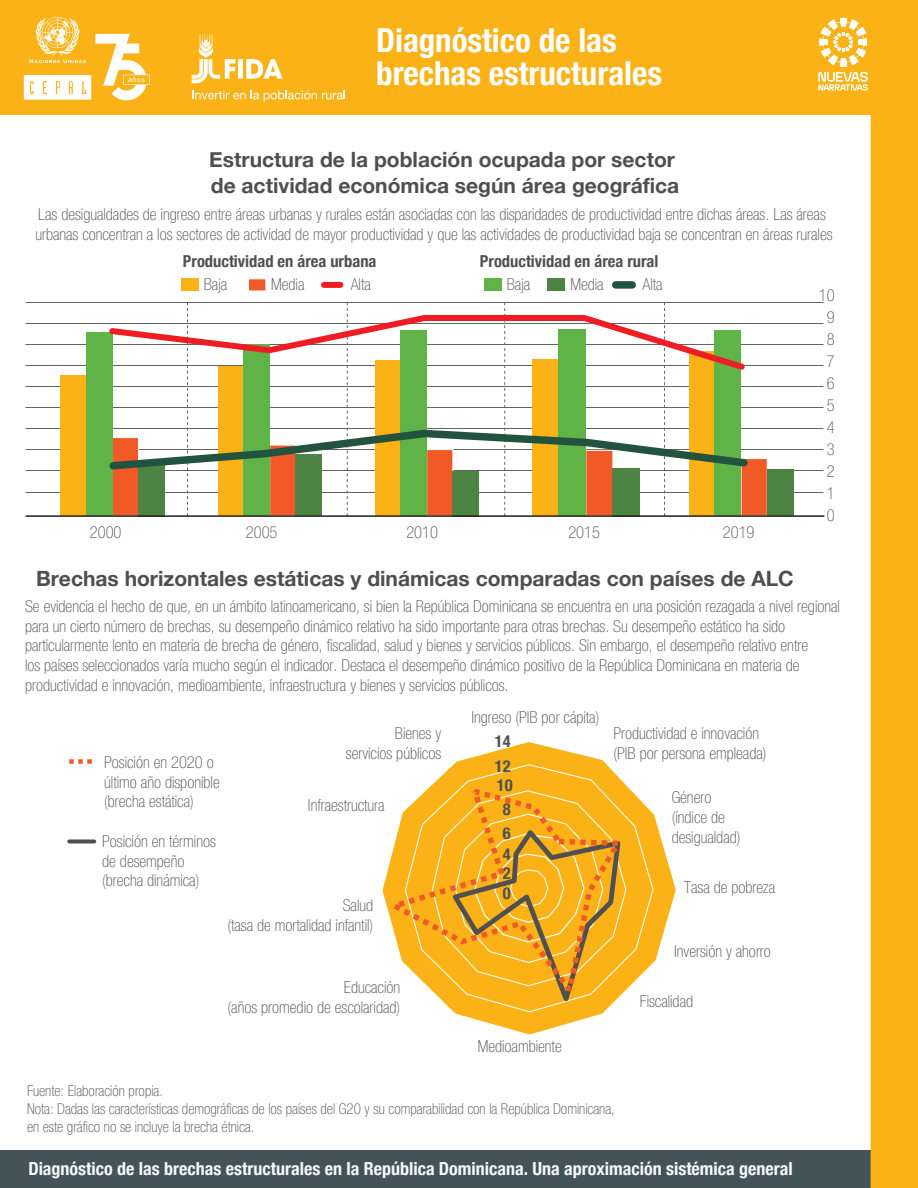
<style>
.page{position:relative;width:918px;height:1188px;background:#fff}
.page>*{position:absolute;margin:0;border:0;box-sizing:border-box;transform-origin:0 0}
.t1{font:700 condensed 33px/33px "Helvetica Neue";color:#fff}
.t2{font:700 21px/25.2px "Helvetica Neue";color:#4f4f51}
.t3{font:700 21px "Helvetica Neue";color:#4d4e50}
.t4{font:700 condensed 18px "Helvetica Neue";color:#f7f9fa}
.t5{font:100 condensed 16.5px/19.8px "Helvetica Neue";color:#505051}
.t6{font:700 condensed 16.5px/24.2px "Helvetica Neue";color:#505051}
.t7{font:100 condensed 15px/18px "Helvetica Neue";color:#505051}
</style>
<div class="page">
<hr style="left:26px;top:492px;width:798px;height:1px;background:#636364">
<hr style="left:26px;top:470px;width:798px;height:1px;background:#636364">
<hr style="left:26px;top:449px;width:798px;height:1px;background:#636364">
<hr style="left:26px;top:428px;width:798px;height:1px;background:#636364">
<hr style="left:26px;top:407px;width:798px;height:1px;background:#636364">
<hr style="left:26px;top:386px;width:798px;height:1px;background:#636364">
<hr style="left:26px;top:365px;width:798px;height:1px;background:#636364">
<hr style="left:26px;top:344px;width:798px;height:1px;background:#636364">
<hr style="left:26px;top:323px;width:798px;height:1px;background:#636364">
<hr style="left:26px;top:302px;width:798px;height:1px;background:#636364">
<div style="left:0;top:1150px;width:918px;height:38px;background:#44525a"></div>
<div style="left:871px;top:115px;width:47px;height:1073px;background:#fab217"></div>
<div style="left:0;top:0;width:918px;height:115px;background:#fab217"></div>
<svg style="left:24px;top:17px;width:126px;height:83px"></svg>
<svg style="left:192px;top:90px;width:153px;height:12px"></svg>
<svg style="left:192px;top:34px;width:91px;height:49px"></svg>
<svg style="left:818px;top:18px;width:50px;height:72px"></svg>
<svg style="left:69px;top:759px;width:23px;height:5px"></svg>
<div style="left:69px;top:839px;width:25px;height:5px;background:#505051"></div>
<div style="left:181px;top:279px;width:17px;height:12px;background:#fab217"></div>
<div style="left:248px;top:278px;width:18px;height:13px;background:#f15a27;border:1px solid #fff"></div>
<div style="left:484px;top:279px;width:17px;height:12px;background:#60b346"></div>
<div style="left:548px;top:279px;width:17px;height:12px;background:#4e8443"></div>
<div style="left:324px;top:282px;width:16px;height:6px;background:#ee1d23"></div>
<div style="left:616px;top:281px;width:16px;height:8px;background:#22533f"></div>
<div style="left:61px;top:376px;width:26px;height:140px;background:#fab217"></div>
<div style="left:86px;top:332px;width:26px;height:184px;background:#60b346"></div>
<div style="left:741px;top:458px;width:27px;height:59px;background:#f15a27;border:1px solid #fff"></div>
<div style="left:767px;top:470px;width:27px;height:46px;background:#4e8443"></div>
<svg style="left:109px;top:303px;width:643px;height:212px"></svg>
<hr style="left:26px;top:515px;width:798px;height:2px;background:#231f20">
<svg style="left:455px;top:742px;width:221px;height:293px"></svg>
<svg style="left:433px;top:763px;width:221px;height:250px"></svg>
<svg style="left:433px;top:1003px;width:194px;height:11px"></svg>
<svg style="left:382px;top:784px;width:245px;height:219px"></svg>
<img style="left:870px;top:1098px;width:1px;height:90px">
<h1 class="t1" style="left:376px;top:22px;width:287px">Diagnóstico de las brechas estructurales</h1>
<p class="t2" style="left:209px;top:148px;width:472px">Estructura de la población ocupada por sector de actividad económica según área geográfica</p>
<p class="t5" style="left:35px;top:205px;width:799px">Las desigualdades de ingreso entre áreas urbanas y rurales están asociadas con las disparidades de productividad entre dichas áreas. Las áreas urbanas concentran a los sectores de actividad de mayor productividad y que las actividades de productividad baja se concentran en áreas rurales</p>
<p class="t6" style="left:183px;top:248px;width:195px">Productividad en área urbana</p>
<p class="t6" style="left:480px;top:248px;width:180px">Productividad en área rural</p>
<p class="t5" style="left:642px;top:275px;width:22px">Alta</p>
<p class="t5" style="left:204px;top:275px;width:25px">Baja</p>
<p class="t5" style="left:271px;top:275px;width:35px">Media</p>
<p class="t5" style="left:351px;top:275px;width:22px">Alta</p>
<p class="t5" style="left:507px;top:275px;width:25px">Baja</p>
<p class="t5" style="left:570px;top:275px;width:35px">Media</p>
<p class="t5" style="left:90px;top:522px;width:33px">2000</p>
<p class="t5" style="left:246px;top:522px;width:33px">2005</p>
<p class="t5" style="left:406px;top:522px;width:33px">2010</p>
<p class="t5" style="left:568px;top:522px;width:33px">2015</p>
<p class="t5" style="left:723px;top:522px;width:33px">2019</p>
<p class="t3" style="left:36px;top:562px;width:759px">Brechas horizontales estáticas y dinámicas comparadas con países de ALC</p>
<p class="t5" style="left:819px;top:285px;width:17px">10</p>
<p class="t5" style="left:827px;top:307px;width:9px">9</p>
<p class="t5" style="left:827px;top:329px;width:9px">8</p>
<p class="t5" style="left:827px;top:351px;width:9px">7</p>
<p class="t5" style="left:827px;top:373px;width:9px">6</p>
<p class="t5" style="left:827px;top:395px;width:9px">5</p>
<p class="t5" style="left:827px;top:417px;width:9px">4</p>
<p class="t5" style="left:827px;top:439px;width:9px">3</p>
<p class="t5" style="left:827px;top:461px;width:9px">2</p>
<p class="t5" style="left:827px;top:483px;width:9px">1</p>
<p class="t5" style="left:827px;top:505px;width:9px">0</p>
<p class="t5" style="left:25px;top:596px;width:817px">Se evidencia el hecho de que, en un ámbito latinoamericano, si bien la República Dominicana se encuentra en una posición rezagada a nivel regional para un cierto número de brechas, su desempeño dinámico relativo ha sido importante para otras brechas. Su desempeño estático ha sido particularmente lento en materia de brecha de género, fiscalidad, salud y bienes y servicios públicos. Sin embargo, el desempeño relativo entre<br>los países seleccionados varía mucho según el indicador. Destaca el desempeño dinámico positivo de la República Dominicana en materia de productividad e innovación, medioambiente, infraestructura y bienes y servicios públicos.</p>
<p class="t5" style="left:104px;top:752px;width:117px">Posición en 2020 o último año disponible (brecha estática)</p>
<p class="t5" style="left:102px;top:831px;width:115px">Posición en términos de desempeño (brecha dinámica)</p>
<p class="t5" style="left:346px;top:723px;width:97px;text-align:right">Bienes y servicios públicos</p>
<p class="t5" style="left:308px;top:795px;width:78px">Infraestructura</p>
<p class="t5" style="left:228px;top:895px;width:147px;text-align:right">Salud<br>(tasa de mortalidad infantil)</p>
<p class="t5" style="left:228px;top:978px;width:174px;text-align:right">Educación<br>(años promedio de escolaridad)</p>
<p class="t5" style="left:471px;top:707px;width:129px">Ingreso (PIB por cápita)</p>
<p class="t6" style="left:495px;top:728px;width:17px">14</p>
<p class="t6" style="left:495px;top:753px;width:17px">12</p>
<p class="t6" style="left:497px;top:772px;width:17px">10</p>
<p class="t6" style="left:503px;top:796px;width:9px">8<br>6</p>
<p class="t6" style="left:503px;top:841px;width:9px">4</p>
<p class="t6" style="left:503px;top:860px;width:9px">2</p>
<p class="t6" style="left:503px;top:880px;width:9px">0</p>
<p class="t5" style="left:613px;top:723px;width:154px">Productividad e innovación (PIB por persona empleada)</p>
<p class="t5" style="left:672px;top:787px;width:70px">Género (índice de desigualdad)</p>
<p class="t5" style="left:684px;top:877px;width:93px">Tasa de pobreza</p>
<p class="t5" style="left:478px;top:1036px;width:86px">Medioambiente</p>
<p class="t5" style="left:674px;top:941px;width:98px">Inversión y ahorro</p>
<p class="t5" style="left:640px;top:991px;width:55px">Fiscalidad</p>
<p class="t7" style="left:27px;top:1082px;width:589px">Fuente: Elaboración propia.<br>Nota: Dadas las características demográficas de los países del G20 y su comparabilidad con la República Dominicana, en este gráfico no se incluye la brecha étnica.</p>
<p class="t4" style="left:28px;top:1154px;width:766px">Diagnóstico de las brechas estructurales en la República Dominicana. Una aproximación sistémica general</p>
</div>
